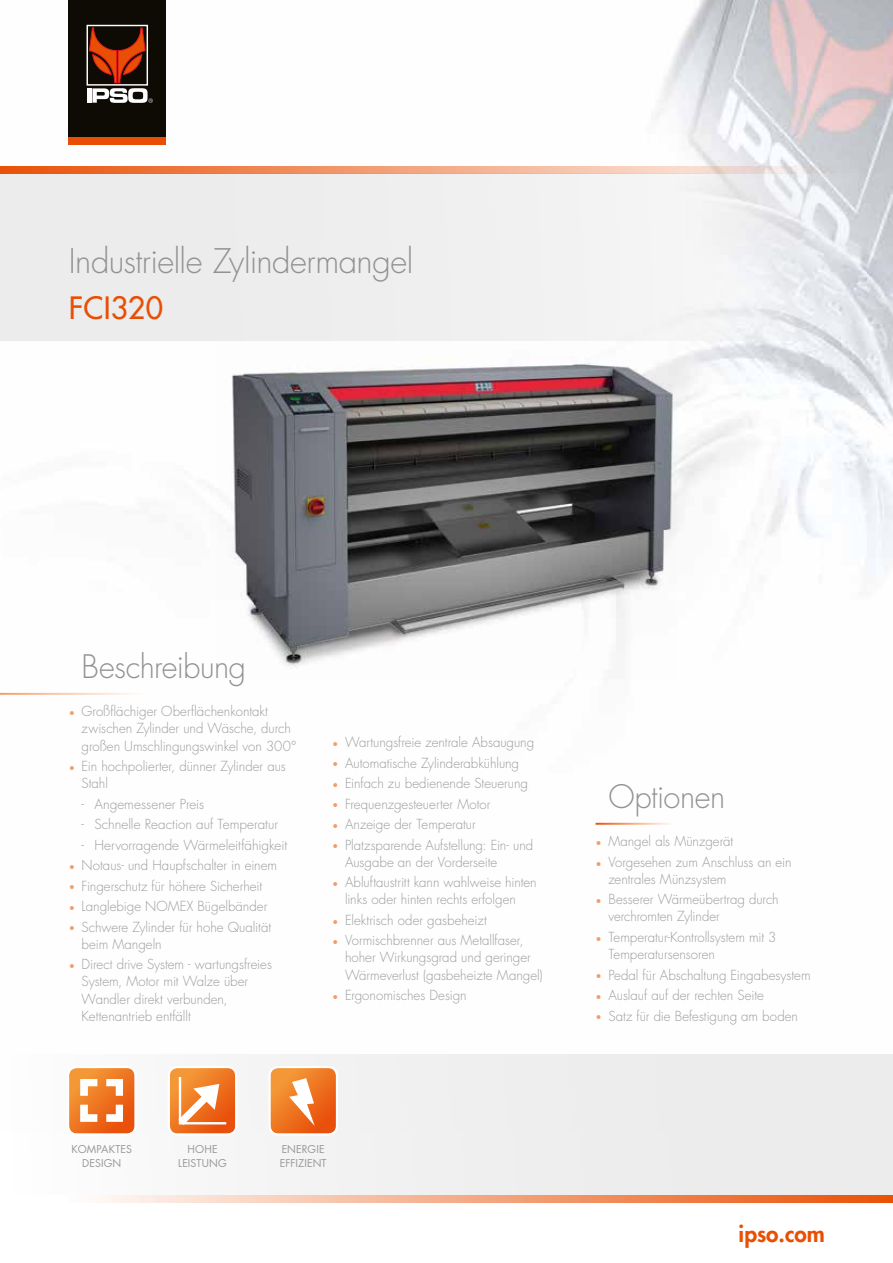
<style>
.page{position:relative;width:893px;height:1263px;background:#fff}
.page>*{position:absolute;margin:0;border:0;box-sizing:border-box;transform-origin:0 0}
.t1{font:300 33px "Futura Std";letter-spacing:-.015em;color:#919291}
.t2{font:300 31.5px "Futura Std";letter-spacing:-.015em;color:#919291}
.t3{font:500 30px "Futura Std";letter-spacing:.01em;color:#e94f04}
.t4{font:800 22.5px "Futura Std";color:#e94f04}
.t5{font:300 13.5px/17.1px "Futura Std";color:#9c9c9d}
.t6{font:10.5px/13.5px "Futura Std";letter-spacing:.015em;color:#989898;text-align:center}
.s1{font-size:10.5px;color:#f49c69}
</style>
<div class="page">
<img style="left:0;top:0;width:893px;height:825px">
<div style="left:69px;top:0;width:97px;height:137px;background:#0e0b05"></div>
<svg style="left:86px;top:24px;width:67px;height:79px"></svg>
<div style="left:69px;top:137px;width:97px;height:8px;background:#e94f04"></div>
<div style="left:0;top:173px;width:891px;height:168px;background:#ececec"></div>
<svg style="left:0;top:166px;width:836px;height:7px;background:#efa27e"></svg>
<div style="left:12px;top:1054px;width:881px;height:141px;background:#ececec"></div>
<svg style="left:98px;top:1195px;width:795px;height:7px;background:#f3a47d"></svg>
<div style="left:67px;top:1066px;width:69px;height:69px;border:1px solid #fff;border-radius:9px"></div>
<svg style="left:68px;top:1067px;width:68px;height:67px;background:#f29758"></svg>
<div style="left:168px;top:1066px;width:69px;height:69px;border:1px solid #fff;border-radius:9px"></div>
<svg style="left:169px;top:1067px;width:67px;height:67px;background:#f19555"></svg>
<div style="left:269px;top:1066px;width:69px;height:69px;border:1px solid #fff;border-radius:9px"></div>
<svg style="left:270px;top:1067px;width:67px;height:67px;background:#f18d48"></svg>
<img style="left:216px;top:341px;width:461px;height:339px">
<hr style="left:0;top:693px;width:149px;height:2px;background:#fff">
<hr style="left:596px;top:823px;width:80px;height:2px;background:#fff">
<h1 class="t1" style="left:69px;top:241px;width:346px">Industrielle Zylindermangel</h1>
<h3 class="t3" style="left:69px;top:290px;width:96px">FCI320</h3>
<h2 class="t2" style="left:82px;top:647px;width:166px">Beschreibung</h2>
<p class="t5" style="left:82px;top:703px;width:216px;text-indent:-13px"><span class="s1">•</span> Großflächiger Oberflächenkontakt zwischen Zylinder und Wäsche, durch großen Umschlingungswinkel von 300°</p>
<p class="t5" style="left:82px;top:758px;width:206px;text-indent:-13px"><span class="s1">•</span> Ein hochpolierter, dünner Zylinder aus<br>Stahl</p>
<p class="t5" style="left:82px;top:795px;width:124px">- Angemessener Preis</p>
<p class="t5" style="left:82px;top:816px;width:198px">- Schnelle Reaction auf Temperatur</p>
<p class="t5" style="left:82px;top:837px;width:207px">- Hervorragende Wärmeleitfähigkeit</p>
<p class="t5" style="left:69px;top:857px;width:210px"><span class="s1">•</span> Notaus- und Haupfschalter in einem</p>
<p class="t5" style="left:69px;top:878px;width:195px"><span class="s1">•</span> Fingerschutz für höhere Sicherheit</p>
<p class="t5" style="left:69px;top:898px;width:200px"><span class="s1">•</span> Langlebige NOMEX Bügelbänder</p>
<p class="t5" style="left:82px;top:919px;width:191px;text-indent:-13px"><span class="s1">•</span> Schwere Zylinder für hohe Qualität beim Mangeln</p>
<p class="t5" style="left:82px;top:956px;width:192px;text-indent:-13px"><span class="s1">•</span> Direct drive System - wartungsfreies<br>System, Motor mit Walze über<br>Wandler direkt verbunden,<br>Kettenantrieb entfällt</p>
<p class="t5" style="left:332px;top:734px;width:203px"><span class="s1">•</span> Wartungsfreie zentrale Absaugung</p>
<p class="t5" style="left:332px;top:754px;width:188px"><span class="s1">•</span> Automatische Zylinderabkühlung</p>
<p class="t5" style="left:332px;top:775px;width:197px"><span class="s1">•</span> Einfach zu bedienende Steuerung</p>
<p class="t5" style="left:332px;top:795px;width:160px"><span class="s1">•</span> Frequenzgesteuerter Motor</p>
<p class="t5" style="left:332px;top:816px;width:145px"><span class="s1">•</span> Anzeige der Temperatur</p>
<p class="t5" style="left:345px;top:836px;width:190px;text-indent:-13px"><span class="s1">•</span> Platzsparende Aufstellung: Ein- und<br>Ausgabe an der Vorderseite</p>
<p class="t5" style="left:332px;top:874px;width:206px;text-align:center"><span class="s1">•</span> Abluftaustritt kann wahlweise hinten links oder hinten rechts erfolgen</p>
<p class="t5" style="left:332px;top:912px;width:156px"><span class="s1">•</span> Elektrisch oder gasbeheizt</p>
<p class="t5" style="left:345px;top:932px;width:199px;text-indent:-13px"><span class="s1">•</span> Vormischbrenner aus Metallfaser, hoher Wirkungsgrad und geringer<br>Wärmeverlust (gasbeheizte Mangel)</p>
<p class="t5" style="left:332px;top:987px;width:136px"><span class="s1">•</span> Ergonomisches Design</p>
<p class="t6" style="left:72px;top:1143px;width:62px">KOMPAKTES<br>DESIGN</p>
<p class="t6" style="left:178px;top:1143px;width:50px">HOHE<br>LEISTUNG</p>
<p class="t6" style="left:280px;top:1143px;width:48px;text-align:left">ENERGIE<br>EFFIZIENT</p>
<h2 class="t2" style="left:608px;top:777px;width:118px">Optionen</h2>
<p class="t5" style="left:596px;top:833px;width:139px"><span class="s1">•</span> Mangel als Münzgerät</p>
<p class="t5" style="left:608px;top:854px;width:185px;text-indent:-13px"><span class="s1">•</span> Vorgesehen zum Anschluss an ein zentrales Münzsystem</p>
<p class="t5" style="left:608px;top:891px;width:172px;text-indent:-13px"><span class="s1">•</span> Besserer Wärmeübertrag durch verchromten Zylinder</p>
<p class="t5" style="left:608px;top:929px;width:170px;text-indent:-13px"><span class="s1">•</span> Temperatur-Kontrollsystem mit 3<br>Temperatursensoren</p>
<p class="t5" style="left:596px;top:966px;width:217px"><span class="s1">•</span> Pedal für Abschaltung Eingabesystem</p>
<p class="t5" style="left:596px;top:987px;width:170px"><span class="s1">•</span> Auslauf auf der rechten Seite</p>
<p class="t5" style="left:596px;top:1007px;width:204px"><span class="s1">•</span> Satz für die Befestigung am boden</p>
<h3 class="t4" style="left:739px;top:1219px;width:88px">ipso.com</h3>
</div>
